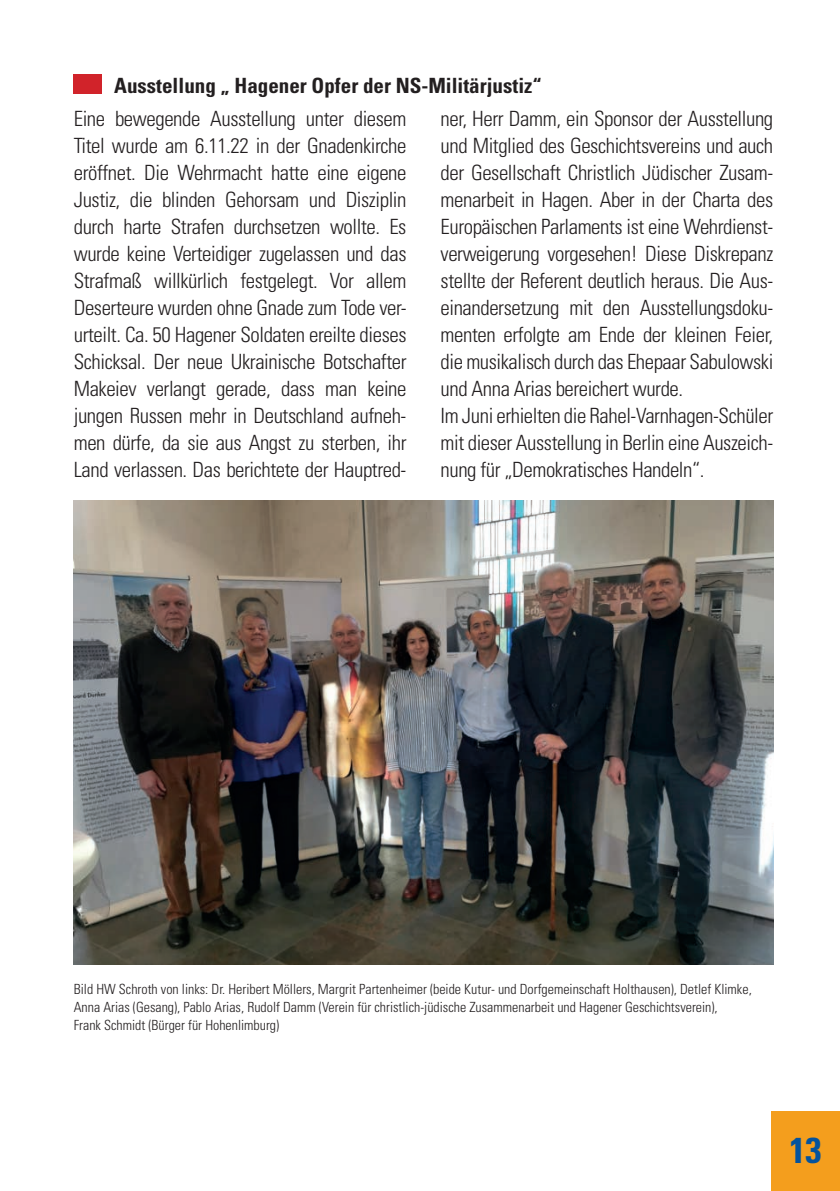
<style>
.page{position:relative;width:840px;height:1191px;background:#fff}
.page>*{position:absolute;margin:0;border:0;box-sizing:border-box;transform-origin:0 0}
.t1{font:700 condensed 36px "Univers";color:#04539d}
.t2{font:300 condensed 21px/27px "Univers";letter-spacing:-.02em;color:#231f20;text-align:justify}
.t3{font:700 condensed 21px "Univers";color:#231f20}
.t4{font:300 condensed 14px/18px "Univers";color:#231f20}
</style>
<div class="page">
<div style="left:771px;top:1111px;width:68px;height:80px;background:#f49e1d"></div>
<div style="left:74px;top:74px;width:28px;height:20px;background:#d1232a"></div>
<img style="left:74px;top:501px;width:698px;height:463px">
<p class="t3" style="left:114px;top:73px;width:428px">Ausstellung „ Hagener Opfer der NS-Militärjustiz“</p>
<p class="t2" style="left:74px;top:105px;width:334px">Eine bewegende Ausstellung unter diesem Titel wurde am 6.11.22 in der Gnadenkirche eröffnet. Die Wehrmacht hatte eine eigene Justiz, die blinden Gehorsam und Disziplin durch harte Strafen durchsetzen wollte. Es wurde keine Verteidiger zugelassen und das Strafmaß willkürlich festgelegt. Vor allem Deserteure wurden ohne Gnade zum Tode ver&shy;urteilt. Ca. 50 Hagener Soldaten ereilte dieses Schicksal. Der neue Ukrainische Botschafter Makeiev verlangt gerade, dass man keine jungen Russen mehr in Deutschland aufneh&shy;men dürfe, da sie aus Angst zu sterben, ihr Land verlassen. Das berichtete der Hauptred-</p>
<p class="t2" style="left:440px;top:105px;width:334px;text-align:left">ner, Herr Damm, ein Sponsor der Ausstellung und Mitglied des Geschichtsvereins und auch der Gesellschaft Christlich Jüdischer Zusam&shy;menarbeit in Hagen. Aber in der Charta des Europäischen Parlaments ist eine Wehrdienst&shy;verweigerung vorgesehen! Diese Diskrepanz stellte der Referent deutlich heraus. Die Aus&shy;einandersetzung mit den Ausstellungsdoku&shy;menten erfolgte am Ende der kleinen Feier, die musikalisch durch das Ehepaar Sabulowski und Anna Arias bereichert wurde.<br>Im Juni erhielten die Rahel-Varnhagen-Schüler mit dieser Ausstellung in Berlin eine Auszeich&shy;nung für „Demokratisches Handeln“.</p>
<p class="t4" style="left:74px;top:980px;width:679px">Bild HW Schroth von links: Dr. Heribert Möllers, Margrit Partenheimer (beide Kutur- und Dorfgemeinschaft Holthausen), Detlef Klimke,<br>Anna Arias (Gesang), Pablo Arias, Rudolf Damm (Verein für christlich-jüdische Zusammenarbeit und Hagener Geschichtsverein),<br>Frank Schmidt (Bürger für Hohenlimburg)</p>
<h1 class="t1" style="left:789px;top:1128px;width:33px">13</h1>
</div>
